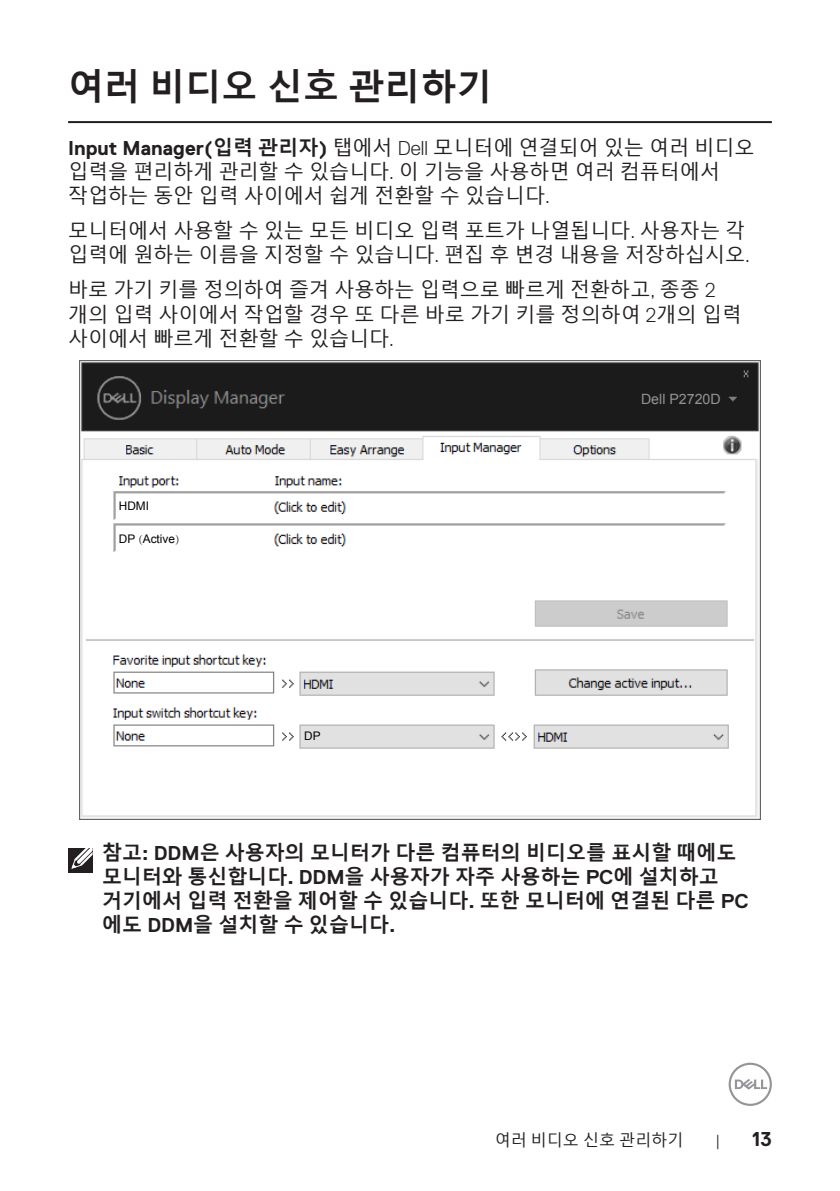
<style>
.page{position:relative;width:840px;height:1191px;background:#fff}
.page>*{position:absolute;margin:0;border:0;box-sizing:border-box;transform-origin:0 0}
.Head_1{font:700 36px "Malgun Gothic";color:#231f20}
.Paragraph{font:20px/24px "Malgun Gothic";color:#231f20}
.Note{font:700 20px/24px "Malgun Gothic";color:#231f20}
.t1{font:700 20px "Dell Replica";color:#231f20}
.t2{font:16px "Malgun Gothic";color:#231f20}
.t3{font:300 16px "Dell Replica";color:#231f20}
.t4{font:14.2px "Arial";color:#939393}
.t5{font:11.8px "Arial";color:#000}
.s1{font-family:"Dell Replica";font-weight:700}
.s2{font-weight:700}
.s3{font-family:"Dell Replica";font-weight:300}
.s4{font-family:"Adobe Song Std";font-weight:300}
.s5{font-family:"Dell Replica"}
</style>
<div class="page">
<svg style="left:728px;top:1062px;width:43px;height:44px"></svg>
<hr style="left:68px;top:121px;width:703px;height:2px;background:#231f20">
<img style="left:79px;top:361px;width:681px;height:458px">
<div style="left:118px;top:499px;width:30px;height:15px;background:#fff"></div>
<div style="left:118px;top:531px;width:39px;height:15px;background:#fff"></div>
<div style="left:334px;top:677px;width:15px;height:13px;background:#e1e1e1"></div>
<div style="left:567px;top:729px;width:16px;height:14px;background:#e1e1e1"></div>
<div style="left:620px;top:389px;width:104px;height:21px;background:#1b1b1b"></div>
<div style="left:109px;top:554px;width:623px;height:36px;background:#fff"></div>
<div style="left:68px;top:848px;width:24px;height:24px;background:#231f20"></div>
<svg style="left:71px;top:848px;width:22px;height:21px"></svg>
<p class="Head_1" style="left:68px;top:66px;width:426px">여러 비디오 신호 관리하기</p>
<p class="Paragraph" style="left:68px;top:136px;width:687px"><span class="s1">Input Manager(</span><span class="s2">입력 관리자</span><span class="s1">)</span> 탭에서 <span class="s3">Dell</span> 모니터에 연결되어 있는 여러 비디오 입력을 편리하게 관리할 수 있습니다<span class="s3">.</span> 이 기능을 사용하면 여러 컴퓨터에서 작업하는 동안 입력 사이에서 쉽게 전환할 수 있습니다<span class="s3">.</span></p>
<p class="Paragraph" style="left:68px;top:219px;width:683px">모니터에서 사용할 수 있는 모든 비디오 입력 포트가 나열됩니다<span class="s3">.</span> 사용자는 각 입력에 원하는 이름을 지정할 수 있습니다<span class="s3">.</span> 편집 후 변경 내용을 저장하십시오<span class="s3">.</span></p>
<p class="Paragraph" style="left:68px;top:279px;width:675px">바로 가기 키를 정의하여 즐겨 사용하는 입력으로 빠르게 전환하고<span class="s3">,</span> 종종 <span class="s3">2 </span>개의 입력 사이에서 작업할 경우 또 다른 바로 가기 키를 정의하여 <span class="s3">2</span>개의 입력 사이에서 빠르게 전환할 수 있습니다<span class="s3">.</span></p>
<p class="t5" style="left:119px;top:498px;width:32px">HDMI</p>
<p class="t5" style="left:119px;top:531px;width:62px">DP <span class="s4">(</span>Active<span class="s4">)</span></p>
<p class="t5" style="left:304px;top:728px;width:18px">DP</p>
<p class="t4" style="left:640px;top:390px;width:81px">Dell P2720D</p>
<p class="Note" style="left:102px;top:841px;width:647px">참고<span class="s5">: DDM</span>은 사용자의 모니터가 다른 컴퓨터의 비디오를 표시할 때에도 모니터와 통신합니다<span class="s5">. DDM</span>을 사용자가 자주 사용하는 <span class="s5">PC</span>에 설치하고 거기에서 입력 전환을 제어할 수 있습니다<span class="s5">.</span> 또한 모니터에 연결된 다른 <span class="s5">PC </span>에도 <span class="s5">DDM</span>을 설치할 수 있습니다<span class="s5">.</span></p>
<p class="t2" style="left:494px;top:1131px;width:190px">여러 비디오 신호 관리하기</p>
<p class="t3" style="left:715px;top:1132px;width:6px">|</p>
<p class="t1" style="left:751px;top:1128px;width:21px">13</p>
</div>
